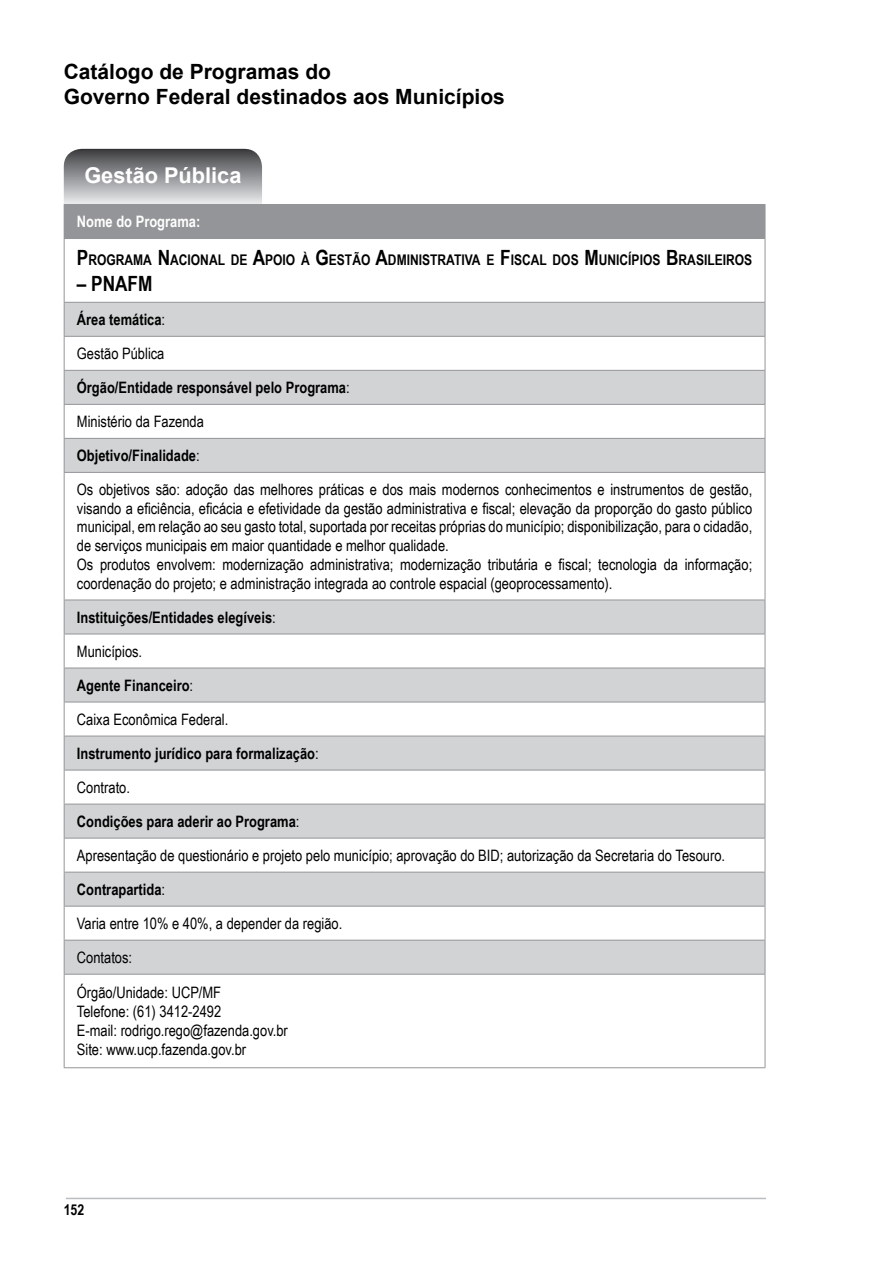
<style>
.page{position:relative;width:893px;height:1263px;background:#fff}
.page>*{position:absolute;margin:0;border:0;box-sizing:border-box;transform-origin:0 0}
.t1{font:700 21.75px "Arial";color:#fff}
.t2{font:700 21px/25.2px "Arial";color:#000}
.t3{font:700 21px "Arial Narrow";color:#000}
.t4{font:15.75px/34px "Arial Narrow";color:#000}
.t5{font:700 15.75px "Arial Narrow";color:#fff}
.t6{font:700 15px "Arial Narrow";color:#000}
.t7{font:700 14.7px "Arial Narrow";color:#000}
.s1{font-size:21px}
.s2{font-weight:700}
</style>
<div class="page">
<hr style="left:66px;top:1198px;width:700px;height:1px;background:#bcbdc0">
<svg style="left:64px;top:149px;width:198px;height:55px;background:#949698"></svg>
<div style="left:64px;top:204px;width:701px;height:34px;background:#939598"></div>
<svg style="left:65px;top:303px;width:700px;height:671px"></svg>
<hr style="left:765px;top:205px;width:1px;height:33px;background:#939598">
<hr style="left:64px;top:238px;width:701px;height:1px;background:#939598">
<hr style="left:64px;top:239px;width:1px;height:63px;background:#939598">
<hr style="left:765px;top:239px;width:1px;height:63px;background:#939598">
<hr style="left:64px;top:302px;width:701px;height:1px;background:#939598">
<hr style="left:64px;top:303px;width:1px;height:33px;background:#939598">
<hr style="left:765px;top:303px;width:1px;height:33px;background:#939598">
<hr style="left:64px;top:336px;width:701px;height:1px;background:#939598">
<hr style="left:64px;top:337px;width:1px;height:33px;background:#939598">
<hr style="left:765px;top:337px;width:1px;height:33px;background:#939598">
<hr style="left:64px;top:370px;width:701px;height:1px;background:#939598">
<hr style="left:64px;top:371px;width:1px;height:33px;background:#939598">
<hr style="left:765px;top:371px;width:1px;height:33px;background:#939598">
<hr style="left:64px;top:404px;width:701px;height:1px;background:#939598">
<hr style="left:64px;top:405px;width:1px;height:33px;background:#939598">
<hr style="left:765px;top:405px;width:1px;height:33px;background:#939598">
<hr style="left:64px;top:438px;width:701px;height:1px;background:#939598">
<hr style="left:64px;top:439px;width:1px;height:33px;background:#939598">
<hr style="left:765px;top:439px;width:1px;height:33px;background:#939598">
<hr style="left:64px;top:472px;width:701px;height:1px;background:#939598">
<hr style="left:64px;top:473px;width:1px;height:127px;background:#939598">
<hr style="left:765px;top:473px;width:1px;height:127px;background:#939598">
<hr style="left:64px;top:600px;width:701px;height:1px;background:#939598">
<hr style="left:64px;top:600px;width:1px;height:34px;background:#939598">
<hr style="left:765px;top:600px;width:1px;height:34px;background:#939598">
<hr style="left:64px;top:634px;width:701px;height:1px;background:#939598">
<hr style="left:64px;top:634px;width:1px;height:34px;background:#939598">
<hr style="left:765px;top:634px;width:1px;height:34px;background:#939598">
<hr style="left:64px;top:668px;width:701px;height:1px;background:#939598">
<hr style="left:64px;top:668px;width:1px;height:34px;background:#939598">
<hr style="left:765px;top:668px;width:1px;height:34px;background:#939598">
<hr style="left:64px;top:702px;width:701px;height:1px;background:#939598">
<hr style="left:64px;top:702px;width:1px;height:34px;background:#939598">
<hr style="left:765px;top:702px;width:1px;height:34px;background:#939598">
<hr style="left:64px;top:736px;width:701px;height:1px;background:#939598">
<hr style="left:64px;top:736px;width:1px;height:34px;background:#939598">
<hr style="left:765px;top:736px;width:1px;height:34px;background:#939598">
<hr style="left:64px;top:770px;width:701px;height:1px;background:#939598">
<hr style="left:64px;top:770px;width:1px;height:34px;background:#939598">
<hr style="left:765px;top:770px;width:1px;height:34px;background:#939598">
<hr style="left:64px;top:804px;width:701px;height:1px;background:#939598">
<hr style="left:64px;top:804px;width:1px;height:34px;background:#939598">
<hr style="left:765px;top:804px;width:1px;height:34px;background:#939598">
<hr style="left:64px;top:838px;width:701px;height:1px;background:#939598">
<hr style="left:64px;top:838px;width:1px;height:34px;background:#939598">
<hr style="left:765px;top:838px;width:1px;height:34px;background:#939598">
<hr style="left:64px;top:872px;width:701px;height:1px;background:#939598">
<hr style="left:64px;top:872px;width:1px;height:34px;background:#939598">
<hr style="left:765px;top:872px;width:1px;height:34px;background:#939598">
<hr style="left:64px;top:906px;width:701px;height:1px;background:#939598">
<hr style="left:64px;top:906px;width:1px;height:34px;background:#939598">
<hr style="left:765px;top:906px;width:1px;height:34px;background:#939598">
<hr style="left:64px;top:940px;width:701px;height:1px;background:#939598">
<hr style="left:64px;top:940px;width:1px;height:34px;background:#939598">
<hr style="left:765px;top:940px;width:1px;height:34px;background:#939598">
<hr style="left:64px;top:974px;width:701px;height:1px;background:#939598">
<hr style="left:64px;top:974px;width:1px;height:93px;background:#939598">
<hr style="left:765px;top:974px;width:1px;height:93px;background:#939598">
<hr style="left:64px;top:1067px;width:701px;height:1px;background:#939598">
<h2 class="t2" style="left:64px;top:60px;width:443px">Catálogo de Programas do<br>Governo Federal destinados aos Municípios</h2>
<h1 class="t1" style="left:84px;top:161px;width:159px">Gestão Pública</h1>
<p class="t5" style="left:77px;top:210px;width:125px">Nome do Programa:</p>
<p class="t7" style="left:77px;top:249px;width:677px"><span class="s1">P</span>ROGRAMA <span class="s1">N</span>ACIONAL DE <span class="s1">A</span>POIO À <span class="s1">G</span>ESTÃO <span class="s1">A</span>DMINISTRATIVA E <span class="s1">F</span>ISCAL DOS <span class="s1">M</span> UNICÍPIOS <span class="s1">B</span>RASILEIROS</p>
<h2 class="t3" style="left:77px;top:267px;width:39px">– PNAFM</h2>
<p class="t4" style="left:77px;top:302px;width:677px"><span class="s2">Área temática</span>:<br>Gestão Pública<br><span class="s2">Órgão/Entidade responsável pelo Programa</span>:<br>Ministério da Fazenda<br><span class="s2">Objetivo/Finalidade</span>:<br>Os objetivos são: adoção das melhores práticas e dos mais modernos conhecimentos e instrumentos de gestão,</p>
<p class="t4" style="left:77px;top:498px;width:677px;line-height:18.9px">visando a eficiência, eficácia e efetividade da gestão administrativa e fiscal; elevação da proporção do gasto público municipal, em relação ao seu gasto total, suportada por receitas próprias do município; disponibilização, para o cidadão, de serviços municipais em maior quantidade e melhor qualidade.<br>Os produtos envolvem: modernização administrativa; modernização tributária e fiscal; tecnologia da informação; coordenação do projeto; e administração integrada ao controle espacial (geoprocessamento).</p>
<p class="t4" style="left:77px;top:599px;width:650px"><span class="s2">Instituições/Entidades elegíveis</span>:<br>Municípios.<br><span class="s2">Agente Financeiro</span>:<br>Caixa Econômica Federal.<br><span class="s2">Instrumento jurídico para formalização</span>:<br>Contrato.<br><span class="s2">Condições para aderir ao Programa</span>:<br>Apresentação de questionário e projeto pelo município; aprovação do BID; autorização da Secretaria do Tesouro.<br><span class="s2">Contrapartida</span>:<br>Varia entre 10% e 40%, a depender da região.<br>Contatos:</p>
<p class="t4" style="left:77px;top:983px;width:213px;line-height:18.9px">Órgão/Unidade: UCP/MF<br>Telefone: (61) 3412-2492<br>E-mail: rodrigo.rego@fazenda.gov.br<br>Site: www.ucp.fazenda.gov.br</p>
<p class="t6" style="left:64px;top:1198px;width:22px">152</p>
</div>
